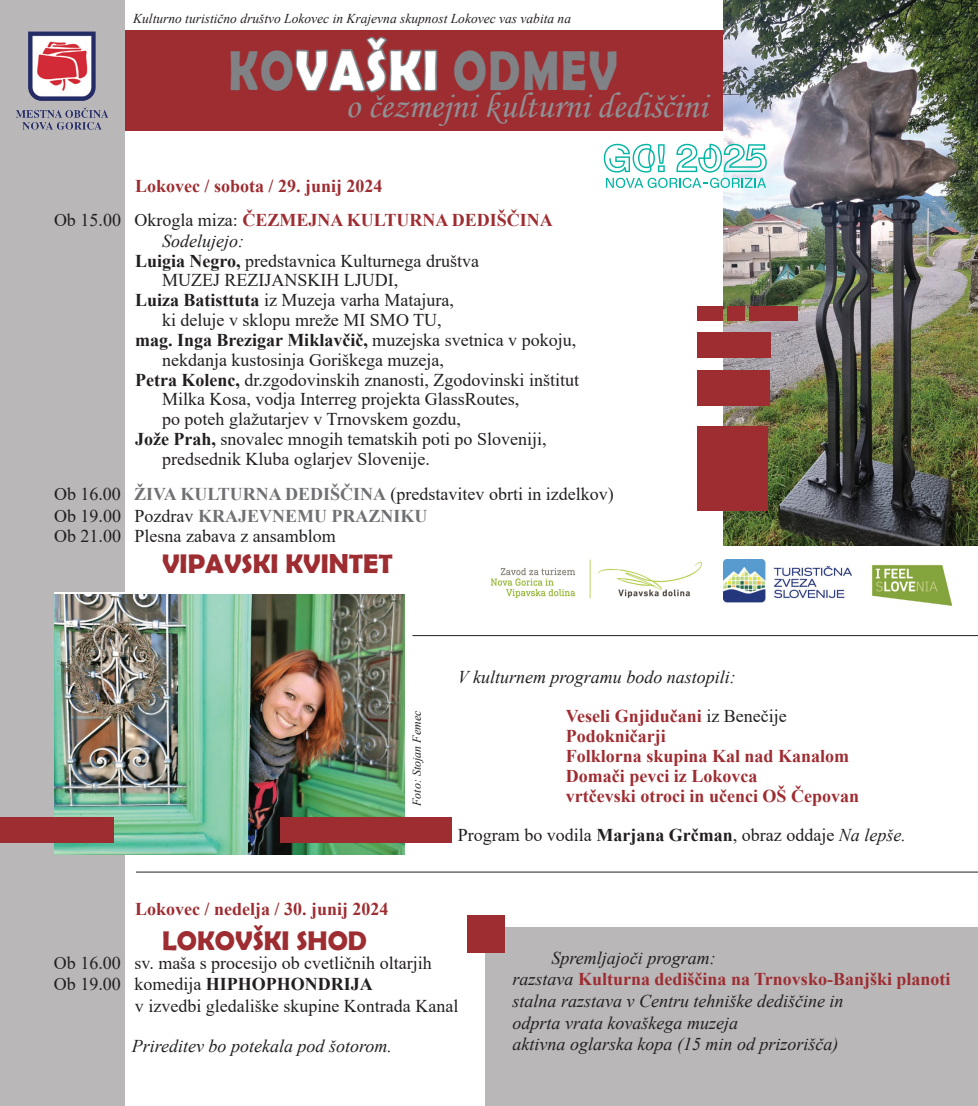
<style>
.page{position:relative;width:978px;height:1106px;background:#fff}
.page>*{position:absolute;margin:0;border:0;box-sizing:border-box;transform-origin:0 0}
.t1{font:700 56.25px "Berlin Sans FB Demi";letter-spacing:.04em;color:#808285;scale:.8 1}
.t2{font:36px "Monotype Corsiva";color:#8f9194}
.t3{font:700 27px "Berlin Sans FB Demi";color:#9e2d32}
.t4{font:18px/22.8px "Times New Roman";color:#231f20}
.t5{font:italic 18px/21.6px "Times New Roman";color:#231f20}
.t6{font:700 18px/19.8px "Times New Roman";color:#9e2d32}
.t7{font:700 18px "Times New Roman";color:#231f20}
.t8{font:italic 13.5px "Times New Roman";color:#231f20}
.t9{font:italic 12px "Times New Roman";color:#231f20}
.s1{color:#7a7c7f}
.s2{font-weight:400;color:#231f20}
.s3{font-weight:700}
.s4{font-weight:400}
.s5{font-weight:700;color:#6f7073}
.s6{font-weight:700;font-style:normal;color:#9e2d32}
.s7{font-style:normal}
.s8{font-style:italic}
</style>
<div class="page">
<img style="left:490px;top:559px;width:236px;height:44px">
<div style="left:485px;top:927px;width:493px;height:179px;background:#b9b7b8"></div>
<div style="left:125px;top:30px;width:605px;height:100px;background:#9e2d32"></div>
<div style="left:0;top:0;width:125px;height:1106px;background:#b9b7b8"></div>
<div style="left:697px;top:306px;width:71px;height:14px;background:#9e2d32"></div>
<img style="left:724px;top:559px;width:127px;height:43px">
<img style="left:723px;top:0;width:255px;height:546px">
<img style="left:872px;top:565px;width:81px;height:41px">
<hr style="left:412px;top:635px;width:566px;height:1px;background:#231f20">
<div style="left:697px;top:332px;width:73px;height:25px;background:#9e2d32"></div>
<div style="left:697px;top:370px;width:72px;height:35px;background:#9e2d32"></div>
<div style="left:697px;top:426px;width:71px;height:84px;background:#9e2d32"></div>
<img style="left:54px;top:594px;width:350px;height:260px">
<div style="left:0;top:816px;width:113px;height:26px;background:#9e2d32"></div>
<div style="left:468px;top:914px;width:37px;height:38px;background:#9e2d32"></div>
<img style="left:16px;top:31px;width:92px;height:99px">
<svg style="left:604px;top:144px;width:163px;height:44px"></svg>
<div style="left:728px;top:306px;width:17px;height:14px;background:#9e2d32"></div>
<div style="left:750px;top:306px;width:48px;height:14px;background:#9e2d32"></div>
<div style="left:281px;top:817px;width:171px;height:25px;background:#9e2d32"></div>
<hr style="left:136px;top:871px;width:842px;height:1px;background:#231f20">
<p class="t8" style="left:133px;top:10px;width:439px">Kulturno turistično društvo Lokovec in Krajevna skupnost Lokovec vas vabita na</p>
<h1 class="t1" style="left:229px;top:38px;width:488px">KO<span class="s1">VAŠKI</span> ODMEV</h1>
<h2 class="t2" style="left:346px;top:84px;width:363px">o čezmejni kulturni dediščini</h2>
<p class="t6" style="left:54px;top:169px;width:500px;line-height:33.3px;text-indent:81px">Lokovec / sobota / 29. junij 2024<br><span class="s2">Ob 15.00 Okrogla miza:</span> ČEZMEJNA KULTURNA DEDIŠČINA</p>
<p class="t5" style="left:162px;top:230px;width:83px">Sodelujejo:</p>
<p class="t4" style="left:135px;top:249px;width:346px"><span class="s3">Luigia Negro,</span> predstavnica Kulturnega društva</p>
<p class="t4" style="left:162px;top:268px;width:238px">MUZEJ REZIJANSKIH LJUDI,</p>
<p class="t4" style="left:135px;top:288px;width:320px"><span class="s3">Luiza Batisttuta</span> iz Muzeja varha Matajura,</p>
<p class="t4" style="left:162px;top:308px;width:281px">ki deluje v sklopu mreže MI SMO TU,</p>
<p class="t7" style="left:135px;top:327px;width:443px">mag. Inga Brezigar Miklavčič, <span class="s4">muzejska svetnica v pokoju,</span></p>
<p class="t4" style="left:162px;top:348px;width:283px">nekdanja kustosinja Goriškega muzeja,</p>
<p class="t4" style="left:135px;top:367px;width:445px"><span class="s3">Petra Kolenc,</span> dr.zgodovinskih znanosti, Zgodovinski inštitut</p>
<p class="t4" style="left:162px;top:387px;width:359px">Milka Kosa, vodja Interreg projekta GlassRoutes,</p>
<p class="t4" style="left:162px;top:407px;width:300px">po poteh glažutarjev v Trnovskem gozdu,</p>
<p class="t4" style="left:135px;top:427px;width:413px"><span class="s3">Jože Prah,</span> snovalec mnogih tematskih poti po Sloveniji,</p>
<p class="t4" style="left:162px;top:447px;width:269px">predsednik Kluba oglarjev Slovenije.</p>
<p class="t4" style="left:54px;top:481px;width:561px">Ob 16.00 <span class="s5">ŽIVA KULTURNA DEDIŠČINA</span> (predstavitev obrti in izdelkov)<br>Ob 19.00 Pozdrav <span class="s5">KRAJEVNEMU PRAZNIKU</span></p>
<p class="t4" style="left:54px;top:524px;width:283px">Ob 21.00 Plesna zabava z ansamblom</p>
<h3 class="t3" style="left:162px;top:548px;width:232px">VIPAVSKI KVINTET</h3>
<p class="t9" style="left:409px;top:806px;width:97px;rotate:-90deg">Foto: Stojan Femec</p>
<p class="t5" style="left:566px;top:656px;width:222px;line-height:39.6px;text-indent:-108px">V kulturnem programu bodo nastopili:<br><span class="s6">Veseli Gnjidučani</span> <span class="s7">iz Benečije</span></p>
<p class="t6" style="left:566px;top:726px;width:295px">Podokničarji<br>Folklorna skupina Kal nad Kanalom<br>Domači pevci iz Lokovca<br>vrtčevski otroci in učenci OŠ Čepovan</p>
<p class="t4" style="left:458px;top:823px;width:449px">Program bo vodila <span class="s3">Marjana Grčman</span>, obraz oddaje <span class="s8">Na lepše.</span></p>
<p class="t6" style="left:135px;top:898px;width:255px">Lokovec / nedelja / 30. junij 2024</p>
<h3 class="t3" style="left:162px;top:925px;width:207px">LOKOVŠKI SHOD</h3>
<p class="t4" style="left:54px;top:950px;width:379px">Ob 16.00 sv. maša s procesijo ob cvetličnih oltarjih</p>
<p class="t4" style="left:54px;top:972px;width:320px">Ob 19.00 komedija <span class="s3">HIPHOPHONDRIJA</span></p>
<p class="t4" style="left:135px;top:994px;width:325px">v izvedbi gledališke skupine Kontrada Kanal</p>
<p class="t5" style="left:132px;top:1034px;width:262px">Prireditev bo potekala pod šotorom.</p>
<p class="t5" style="left:513px;top:946px;width:439px;text-indent:39px">Spremljajoči program:<br>razstava <span class="s6">Kulturna dediščina na Trnovsko-Banjški planoti </span>stalna razstava v Centru tehniške dediščine in<br>odprta vrata kovaškega muzeja<br>aktivna oglarska kopa (15 min od prizorišča)</p>
</div>
